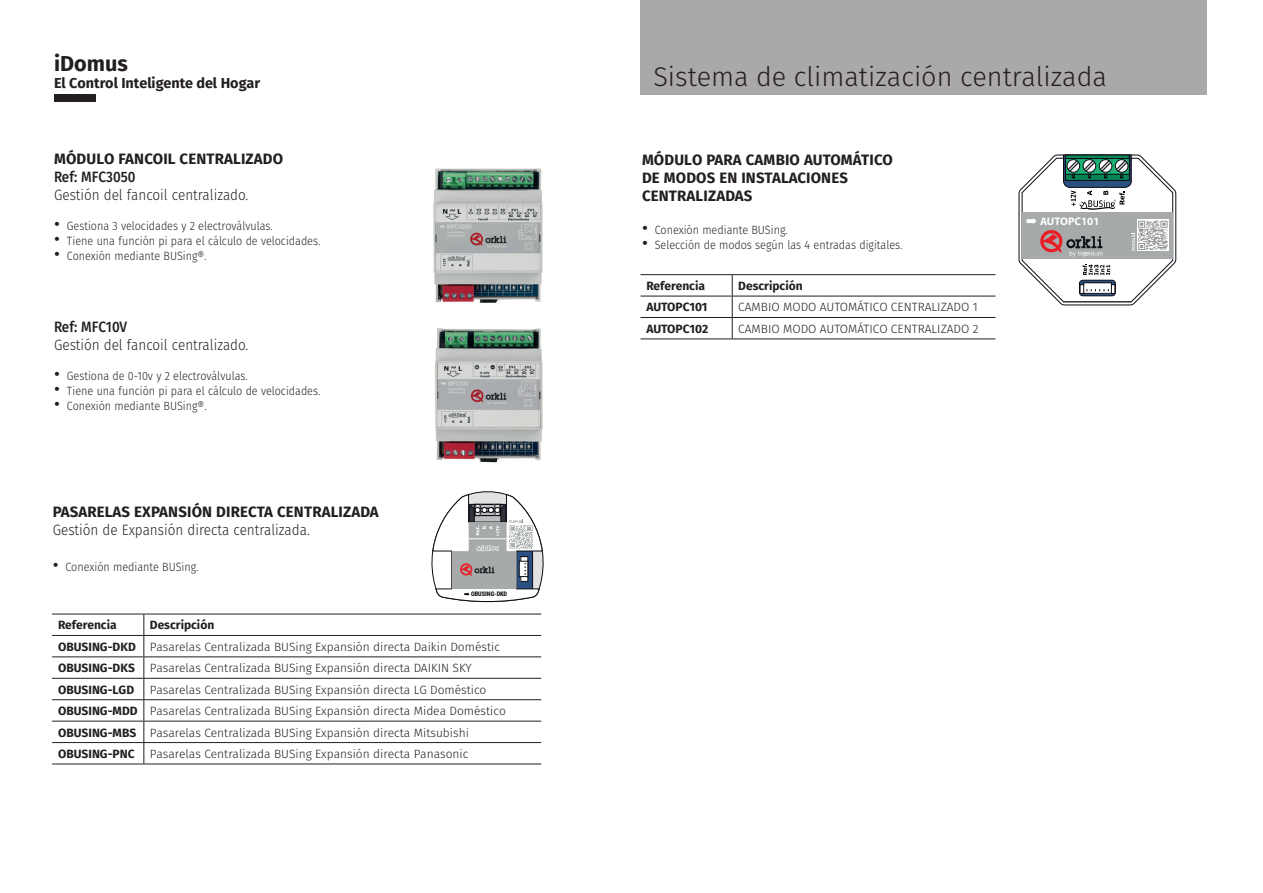
<style>
.page{position:relative;width:1263px;height:893px;background:#fff}
.page>*{position:absolute;margin:0;border:0;box-sizing:border-box;transform-origin:0 0}
.t1{font:300 27px "Fira Sans";color:#231f20}
.t2{font:700 21.6px "Fira Sans";color:#231f20}
.t3{font:700 15px "Fira Sans";letter-spacing:.01em;color:#231f20}
.t4{font:300 15px "Fira Sans";color:#231f20;scale:.9 1}
.t5{font:500 15px "Fira Sans";color:#231f20;scale:.9 1}
.t6{font:700 14.4px "Fira Sans";color:#231f20}
.t7{font:300 12px "Fira Sans";color:#231f20}
.t8{font:300 12px "Fira Sans";color:#231f20;scale:.9 1}
.t9{font:700 12px "Fira Sans";color:#231f20}
.t10{font:700 11.1px "Myriad Pro";color:#fff}
.t11{font:700 6.3px "Roboto Condensed";color:#000001}
.s1{font-weight:400;font-size:18px}
</style>
<div class="page">
<div style="left:54px;top:94px;width:42px;height:7px;background:#231f20"></div>
<div style="left:640px;top:0;width:567px;height:94px;background:#aaa8aa"></div>
<hr style="left:52px;top:614px;width:92px;height:1px;background:#231f20">
<hr style="left:144px;top:614px;width:397px;height:1px;background:#231f20">
<hr style="left:52px;top:635px;width:92px;height:1px;background:#231f20">
<hr style="left:144px;top:635px;width:397px;height:1px;background:#231f20">
<hr style="left:52px;top:656px;width:92px;height:1px;background:#231f20">
<hr style="left:144px;top:656px;width:397px;height:1px;background:#231f20">
<hr style="left:52px;top:678px;width:92px;height:1px;background:#231f20">
<hr style="left:144px;top:678px;width:397px;height:1px;background:#231f20">
<hr style="left:52px;top:699px;width:92px;height:1px;background:#231f20">
<hr style="left:144px;top:699px;width:397px;height:1px;background:#231f20">
<hr style="left:52px;top:721px;width:92px;height:1px;background:#231f20">
<hr style="left:144px;top:721px;width:397px;height:1px;background:#231f20">
<hr style="left:52px;top:742px;width:92px;height:1px;background:#231f20">
<hr style="left:144px;top:742px;width:397px;height:1px;background:#231f20">
<svg style="left:143px;top:614px;width:1px;height:150px"></svg>
<hr style="left:52px;top:764px;width:92px;height:1px;background:#231f20">
<hr style="left:144px;top:764px;width:397px;height:1px;background:#231f20">
<hr style="left:640px;top:274px;width:92px;height:1px;background:#231f20">
<hr style="left:732px;top:274px;width:263px;height:1px;background:#231f20">
<hr style="left:640px;top:296px;width:92px;height:1px;background:#231f20">
<hr style="left:732px;top:296px;width:263px;height:1px;background:#231f20">
<hr style="left:640px;top:317px;width:92px;height:1px;background:#231f20">
<hr style="left:732px;top:317px;width:263px;height:1px;background:#231f20">
<svg style="left:732px;top:275px;width:1px;height:64px"></svg>
<hr style="left:640px;top:339px;width:92px;height:1px;background:#231f20">
<hr style="left:732px;top:339px;width:263px;height:1px;background:#231f20">
<svg style="left:1019px;top:154px;width:157px;height:151px"></svg>
<svg style="left:431px;top:491px;width:113px;height:112px"></svg>
<div style="left:504px;top:555px;width:10px;height:29px;background:#a7aaaa"></div>
<div style="left:474px;top:574px;width:23px;height:8px;background:#a7aaaa"></div>
<img style="left:433px;top:168px;width:110px;height:135px">
<img style="left:435px;top:328px;width:108px;height:135px">
<h2 class="t2" style="left:54px;top:48px;width:75px">iDomus</h2>
<p class="t6" style="left:54px;top:73px;width:208px">El Control Inteligente del Hogar</p>
<p class="t3" style="left:54px;top:148px;width:231px">MÓDULO FANCOIL CENTRALIZADO</p>
<p class="t5" style="left:54px;top:166px;width:92px">Ref: MFC3050</p>
<p class="t4" style="left:54px;top:184px;width:217px">Gestión del fancoil centralizado.</p>
<p class="t8" style="left:54px;top:217px;width:245px"><span class="s1">•</span> Gestiona 3 velocidades y 2 electroválvulas.</p>
<p class="t8" style="left:54px;top:232px;width:297px"><span class="s1">•</span> Tiene una función pi para el cálculo de velocidades.</p>
<p class="t8" style="left:54px;top:247px;width:171px"><span class="s1">•</span> Conexión mediante BUSing®.</p>
<p class="t5" style="left:54px;top:316px;width:83px">Ref: MFC10V</p>
<p class="t4" style="left:54px;top:334px;width:217px">Gestión del fancoil centralizado.</p>
<p class="t8" style="left:54px;top:367px;width:217px"><span class="s1">•</span> Gestiona de 0-10v y 2 electroválvulas.</p>
<p class="t8" style="left:54px;top:382px;width:297px"><span class="s1">•</span> Tiene una función pi para el cálculo de velocidades.</p>
<p class="t8" style="left:54px;top:397px;width:171px"><span class="s1">•</span> Conexión mediante BUSing®.</p>
<p class="t3" style="left:53px;top:502px;width:327px">PASARELAS EXPANSIÓN DIRECTA CENTRALIZADA</p>
<p class="t4" style="left:53px;top:520px;width:287px">Gestión de Expansión directa centralizada.</p>
<p class="t8" style="left:53px;top:559px;width:163px"><span class="s1">•</span> Conexión mediante BUSing.</p>
<p class="t11" style="left:471px;top:590px;width:38px">OBUSING-DKD</p>
<p class="t9" style="left:58px;top:617px;width:60px">Referencia</p>
<p class="t9" style="left:150px;top:617px;width:66px">Descripción</p>
<p class="t9" style="left:58px;top:638px;width:79px">OBUSING-DKD</p>
<p class="t7" style="left:150px;top:638px;width:352px">Pasarelas Centralizada BUSing Expansión directa Daikin Doméstic</p>
<p class="t9" style="left:58px;top:660px;width:78px">OBUSING-DKS</p>
<p class="t7" style="left:150px;top:660px;width:323px">Pasarelas Centralizada BUSing Expansión directa DAIKIN SKY</p>
<p class="t9" style="left:58px;top:681px;width:78px">OBUSING-LGD</p>
<p class="t7" style="left:150px;top:681px;width:338px">Pasarelas Centralizada BUSing Expansión directa LG Doméstico</p>
<p class="t9" style="left:58px;top:702px;width:81px">OBUSING-MDD</p>
<p class="t7" style="left:150px;top:702px;width:357px">Pasarelas Centralizada BUSing Expansión directa Midea Doméstico</p>
<p class="t9" style="left:58px;top:724px;width:80px">OBUSING-MBS</p>
<p class="t7" style="left:150px;top:724px;width:321px">Pasarelas Centralizada BUSing Expansión directa Mitsubishi</p>
<p class="t9" style="left:58px;top:745px;width:78px">OBUSING-PNC</p>
<p class="t7" style="left:150px;top:745px;width:320px">Pasarelas Centralizada BUSing Expansión directa Panasonic</p>
<p class="t1" style="left:653px;top:58px;width:455px">Sistema de climatización centralizada</p>
<p class="t3" style="left:642px;top:149px;width:252px">MÓDULO PARA CAMBIO AUTOMÁTICO</p>
<p class="t3" style="left:642px;top:167px;width:207px">DE MODOS EN INSTALACIONES</p>
<p class="t3" style="left:642px;top:185px;width:112px">CENTRALIZADAS</p>
<p class="t8" style="left:642px;top:222px;width:163px"><span class="s1">•</span> Conexión mediante BUSing.</p>
<p class="t8" style="left:642px;top:237px;width:291px"><span class="s1">•</span> Selección de modos según las 4 entradas digitales.</p>
<p class="t9" style="left:646px;top:277px;width:60px">Referencia</p>
<p class="t9" style="left:738px;top:277px;width:66px">Descripción</p>
<p class="t9" style="left:646px;top:299px;width:63px">AUTOPC101</p>
<p class="t7" style="left:738px;top:299px;width:241px">CAMBIO MODO AUTOMÁTICO CENTRALIZADO 1</p>
<p class="t9" style="left:646px;top:320px;width:63px">AUTOPC102</p>
<p class="t7" style="left:738px;top:320px;width:242px">CAMBIO MODO AUTOMÁTICO CENTRALIZADO 2</p>
<p class="t10" style="left:1040px;top:214px;width:61px">AUTOPC101</p>
</div>
